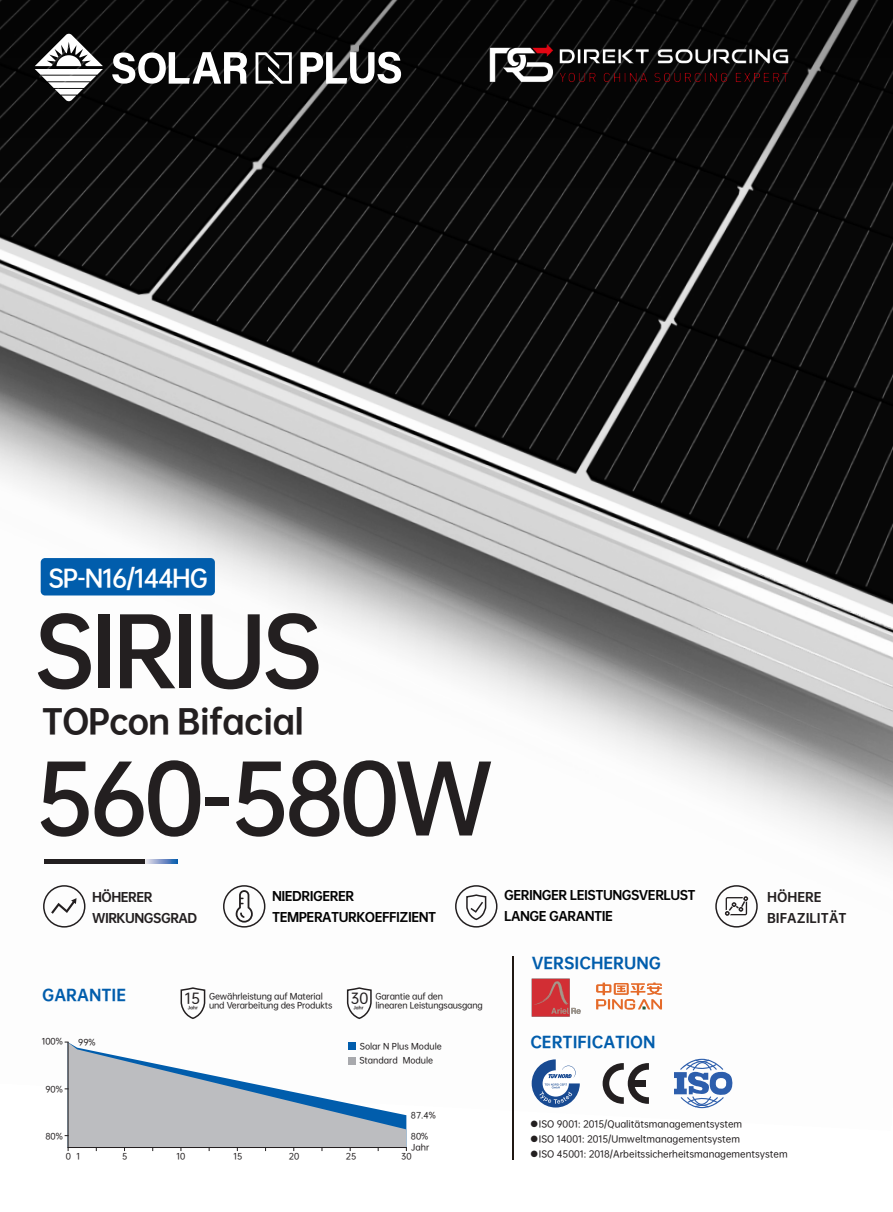
<style>
.page{position:relative;width:893px;height:1212px;background:#fff}
.page>*{position:absolute;margin:0;border:0;box-sizing:border-box;transform-origin:0 0}
.t1{font:90.6px "OPPO Sans B";letter-spacing:-.05em;color:#231f20}
.t2{font:31.8px "OPPO Sans H";letter-spacing:-.02em;color:#231f20}
.t3{font:23.25px "OPPO Sans B";letter-spacing:-.05em;color:#fff}
.t4{font:15px "OPPO Sans H";color:#015dac}
.t5{font:14.1px "OPPO Sans M";color:#231f20}
.t6{font:12px/21px "OPPO Sans H";letter-spacing:-.04em;color:#030303}
.t7{font:12px/21px "OPPO Sans H";letter-spacing:-.04em;color:#231f20}
.t8{font:12px/21px "OPPO Sans H";color:#231f20}
.t9{font:9px "OPPO Sans M";color:#231f20}
.t10{font:8.25px/9.9px "OPPO Sans M";letter-spacing:-.02em;color:#231f20}
.t11{font:8.25px/14.7px "OPPO Sans M";color:#231f20}
.t12{font:4.2px "OPPO Sans H";color:#231f20}
</style>
<div class="page">
<img style="left:0;top:192px;width:893px;height:917px">
<svg style="left:603px;top:1063px;width:46px;height:41px"></svg>
<div style="left:631px;top:1080px;width:14px;height:7px;background:#231f20"></div>
<svg style="left:0;top:0;width:893px;height:192px;background:#0a0a0a"></svg>
<svg style="left:35px;top:33px;width:68px;height:69px"></svg>
<svg style="left:112px;top:52px;width:135px;height:32px"></svg>
<svg style="left:300px;top:52px;width:101px;height:32px"></svg>
<svg style="left:256px;top:52px;width:36px;height:32px"></svg>
<div style="left:41px;top:558px;width:174px;height:37px;background:#015dac;border-radius:4px"></div>
<hr style="left:44px;top:859px;width:106px;height:4px;background:#231f20">
<svg style="left:145px;top:859px;width:32px;height:4px"></svg>
<svg style="left:674px;top:1058px;width:61px;height:50px"></svg>
<svg style="left:532px;top:1059px;width:48px;height:48px"></svg>
<svg style="left:65px;top:1042px;width:342px;height:108px"></svg>
<div style="left:348px;top:1057px;width:7px;height:7px;background:#a8a9ad"></div>
<div style="left:348px;top:1042px;width:7px;height:8px;background:#015dac"></div>
<hr style="left:512px;top:956px;width:2px;height:204px;background:#201813">
<img style="left:532px;top:978px;width:49px;height:38px">
<svg style="left:596px;top:982px;width:66px;height:28px"></svg>
<svg style="left:180px;top:988px;width:26px;height:32px"></svg>
<svg style="left:346px;top:988px;width:26px;height:32px"></svg>
<div style="left:43px;top:885px;width:42px;height:42px;border:2px solid #231f20;border-radius:20px"></div>
<svg style="left:51px;top:898px;width:26px;height:16px"></svg>
<div style="left:223px;top:885px;width:42px;height:42px;border:2px solid #231f20;border-radius:20px"></div>
<div style="left:455px;top:885px;width:42px;height:42px;border:2px solid #231f20;border-radius:20px"></div>
<svg style="left:465px;top:895px;width:22px;height:26px"></svg>
<div style="left:715px;top:885px;width:43px;height:42px;border:2px solid #231f20;border-radius:20px"></div>
<svg style="left:725px;top:896px;width:23px;height:20px"></svg>
<svg style="left:236px;top:890px;width:17px;height:32px"></svg>
<img style="left:486px;top:42px;width:307px;height:48px">
<h3 class="t3" style="left:48px;top:558px;width:161px">SP-N16/144HG</h3>
<h1 class="t1" style="left:34px;top:573px;width:290px">SIRIUS</h1>
<h2 class="t2" style="left:42px;top:692px;width:264px">TOPcon Bifacial</h2>
<h1 class="t1" style="left:34px;top:720px;width:461px">560-580W</h1>
<h3 class="t7" style="left:92px;top:886px;width:107px">HÖHERER<br>WIRKUNGSGRAD</h3>
<h3 class="t6" style="left:272px;top:884px;width:166px">NIEDRIGERER<br>TEMPERATURKOEFFIZIENT</h3>
<h3 class="t6" style="left:504px;top:884px;width:193px">GERINGER LEISTUNGSVERLUST<br>LANGE GARANTIE</h3>
<h3 class="t8" style="left:767px;top:886px;width:81px">HÖHERE<br>BIFAZILITÄT</h3>
<h3 class="t4" style="left:42px;top:982px;width:86px">GARANTIE</h3>
<h3 class="t5" style="left:185px;top:987px;width:17px">15</h3>
<p class="t12" style="left:188px;top:1004px;width:12px">Jahr</p>
<p class="t10" style="left:209px;top:990px;width:125px">Gewährleistung auf Material und Verarbeitung des Produkts</p>
<p class="t10" style="left:375px;top:990px;width:109px">Garantie auf den<br>linearen Leistungsausgang</p>
<h3 class="t5" style="left:350px;top:987px;width:19px">30</h3>
<p class="t12" style="left:353px;top:1004px;width:12px">Jahr</p>
<p class="t10" style="left:42px;top:1035px;width:23px">100%</p>
<p class="t10" style="left:45px;top:1083px;width:19px">90%</p>
<p class="t10" style="left:45px;top:1130px;width:19px">80%</p>
<p class="t10" style="left:78px;top:1037px;width:19px">99%</p>
<p class="t11" style="left:360px;top:1038px;width:84px">Solar N Plus Module<br>Standard Module</p>
<p class="t10" style="left:411px;top:1109px;width:26px">87.4%</p>
<p class="t10" style="left:411px;top:1130px;width:19px">80%</p>
<p class="t10" style="left:411px;top:1142px;width:20px">Jahr</p>
<p class="t10" style="left:66px;top:1151px;width:16px">0 1</p>
<p class="t10" style="left:122px;top:1151px;width:7px">5</p>
<p class="t10" style="left:177px;top:1151px;width:10px">10</p>
<p class="t10" style="left:234px;top:1151px;width:10px">15</p>
<p class="t10" style="left:289px;top:1151px;width:12px">20</p>
<p class="t10" style="left:346px;top:1151px;width:12px">25</p>
<p class="t10" style="left:401px;top:1151px;width:12px">30</p>
<h3 class="t4" style="left:532px;top:950px;width:131px">VERSICHERUNG</h3>
<h3 class="t4" style="left:530px;top:1028px;width:127px">CERTIFICATION</h3>
<p class="t9" style="left:530px;top:1116px;width:214px">●ISO 9001: 2015/Qualitätsmanagementsystem</p>
<p class="t9" style="left:530px;top:1131px;width:212px">●ISO 14001: 2015/Umweltmanagementsystem</p>
<p class="t9" style="left:530px;top:1146px;width:259px">●ISO 45001: 2018/Arbeitssicherheitsmanagementsystem</p>
</div>
